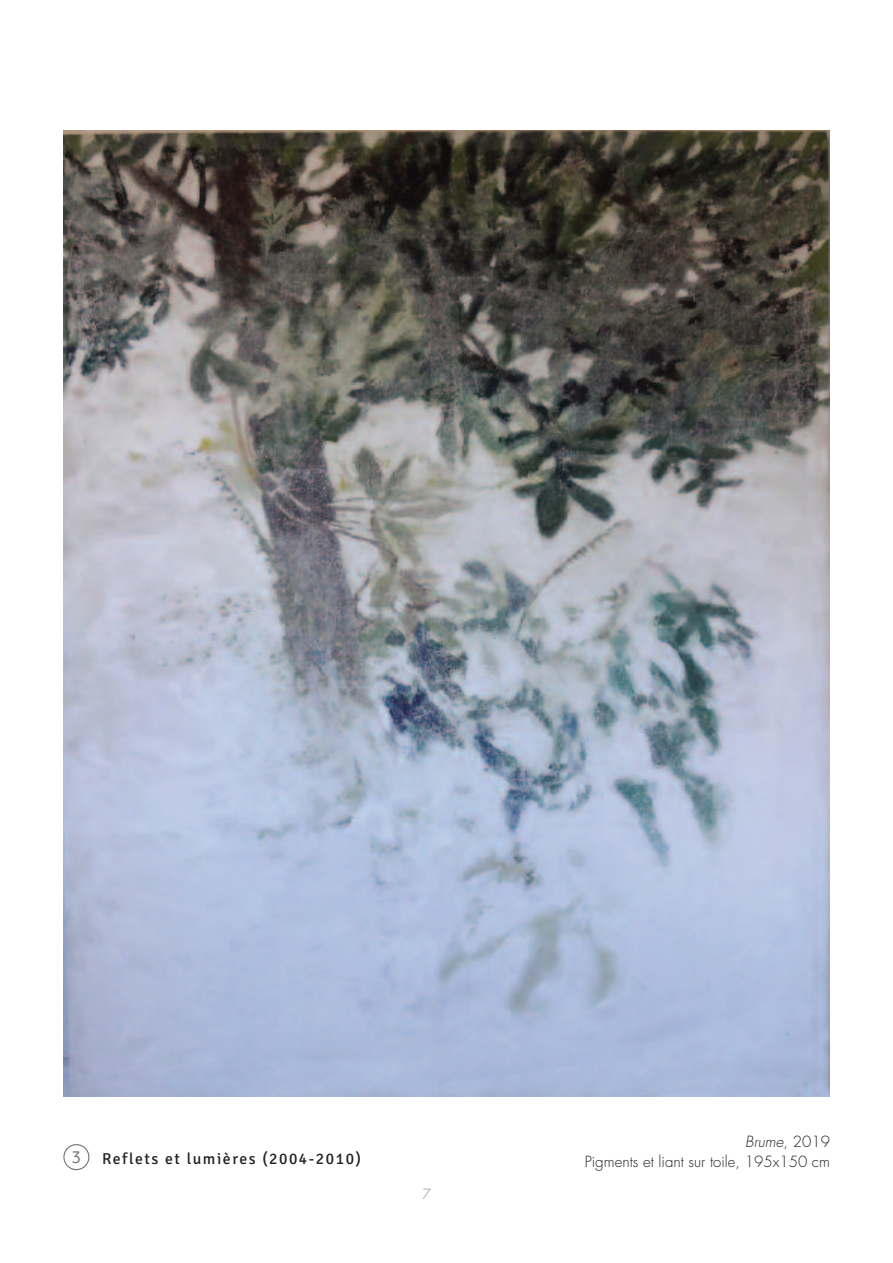
<style>
.page{position:relative;width:893px;height:1263px;background:#fff}
.page>*{position:absolute;margin:0;border:0;box-sizing:border-box;transform-origin:0 0}
.t1{font:15.75px "Signika";letter-spacing:.1em;color:#231f20}
.t2{font:300 15px/19.6px "Futura";color:#231f20;text-align:right}
.t3{font:300 13.5px "Futura";color:#8a8b87}
.s1{font-weight:300;font-size:18px;color:#767076}
.s2{font-style:italic}
</style>
<div class="page">
<img style="left:63px;top:130px;width:767px;height:967px">
<svg style="left:63px;top:1144px;width:26px;height:26px"></svg>
<p class="t1" style="left:72px;top:1150px;width:291px"><span class="s1">3</span> Reflets et lumières (2004-2010)</p>
<p class="t3" style="left:422px;top:1188px;width:10px">7</p>
<p class="t2" style="left:585px;top:1133px;width:247px"><span class="s2">Brume</span>, 2019<br>Pigments et liant sur toile, 195x150 cm</p>
</div>
